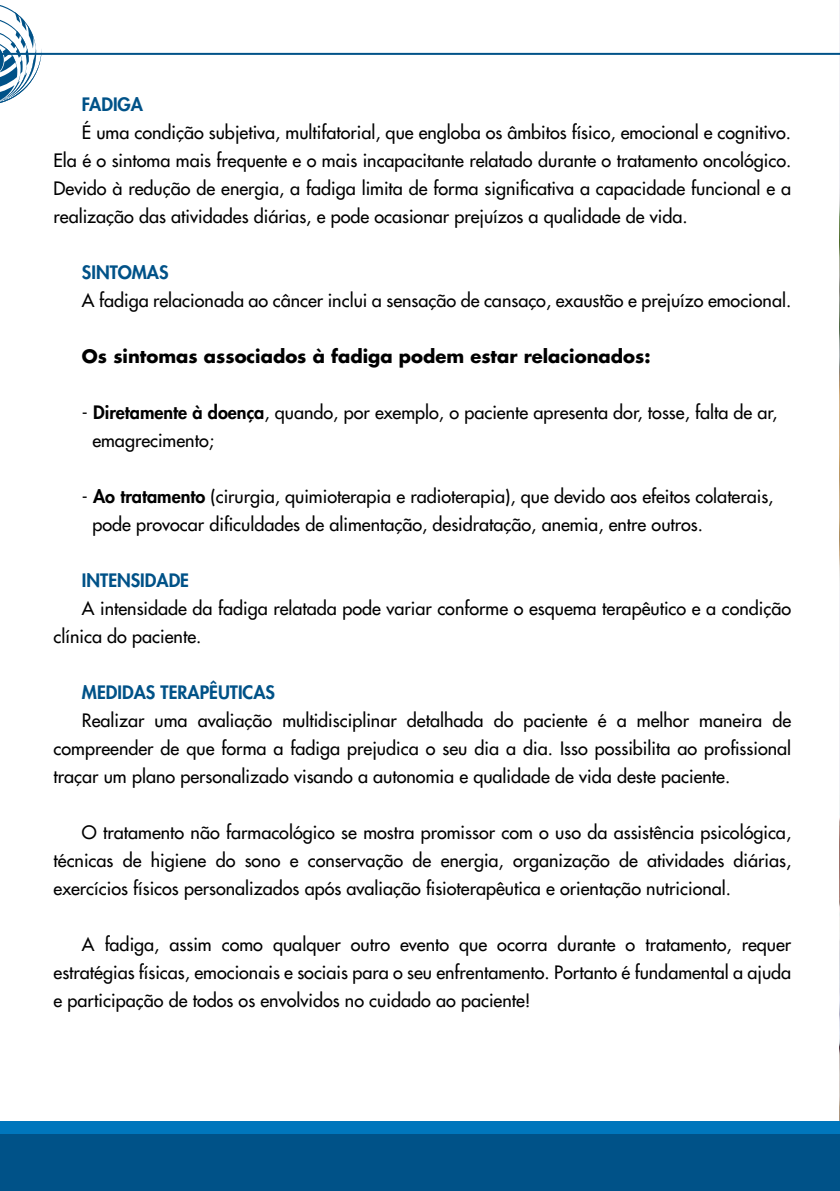
<style>
.page{position:relative;width:840px;height:1191px;background:#fff}
.page>*{position:absolute;margin:0;border:0;box-sizing:border-box;transform-origin:0 0}
.t1{font:18px/28px "Futura LT";color:#000;text-align:justify}
.t2{font:700 18px "Futura LT";color:#000}
.t3{font:800 18px "Futura LT";color:#005288}
.s1{font-weight:800}
</style>
<div class="page">
<hr style="left:0;top:53px;width:839px;height:2px;background:#005288">
<svg style="left:0;top:5px;width:42px;height:98px"></svg>
<div style="left:0;top:1121px;width:839px;height:68px;background:#0076bc"></div>
<div style="left:0;top:1134px;width:839px;height:57px;background:#005288"></div>
<p class="t3" style="left:82px;top:92px;width:63px">FADIGA</p>
<p class="t1" style="left:54px;top:118px;width:738px;text-indent:28px">É uma condição subjetiva, multifatorial, que engloba os âmbitos físico, emocional e cognitivo.<br>Ela é o sintoma mais frequente e o mais incapacitante relatado durante o tratamento oncológico.<br>Devido à redução de energia, a fadiga limita de forma significativa a capacidade funcional e a realização das atividades diárias, e pode ocasionar prejuízos a qualidade de vida.</p>
<p class="t3" style="left:82px;top:260px;width:88px">SINTOMAS</p>
<p class="t1" style="left:82px;top:286px;width:710px">A fadiga relacionada ao câncer inclui a sensação de cansaço, exaustão e prejuízo emocional.</p>
<p class="t2" style="left:82px;top:344px;width:569px">Os sintomas associados à fadiga podem estar relacionados:</p>
<p class="t1" style="left:92px;top:398px;width:686px;text-indent:-10px">- <span class="s1">Diretamente à doença</span>, quando, por exemplo, o paciente apresenta dor, tosse, falta de ar, emagrecimento;</p>
<p class="t1" style="left:92px;top:482px;width:682px;text-indent:-10px">- <span class="s1">Ao tratamento</span> (cirurgia, quimioterapia e radioterapia), que devido aos efeitos colaterais, pode provocar dificuldades de alimentação, desidratação, anemia, entre outros.</p>
<p class="t3" style="left:82px;top:568px;width:109px">INTENSIDADE</p>
<p class="t1" style="left:54px;top:594px;width:738px;text-indent:28px">A intensidade da fadiga relatada pode variar conforme o esquema terapêutico e a condição clínica do paciente.</p>
<p class="t3" style="left:82px;top:680px;width:194px">MEDIDAS TERAPÊUTICAS</p>
<p class="t1" style="left:54px;top:706px;width:738px;text-indent:28px">Realizar uma avaliação multidisciplinar detalhada do paciente é a melhor maneira de compreender de que forma a fadiga prejudica o seu dia a dia. Isso possibilita ao profissional traçar um plano personalizado visando a autonomia e qualidade de vida deste paciente.</p>
<p class="t1" style="left:54px;top:818px;width:738px;text-indent:28px">O tratamento não farmacológico se mostra promissor com o uso da assistência psicológica, técnicas de higiene do sono e conservação de energia, organização de atividades diárias, exercícios físicos personalizados após avaliação fisioterapêutica e orientação nutricional.</p>
<p class="t1" style="left:54px;top:930px;width:738px;text-indent:28px">A fadiga, assim como qualquer outro evento que ocorra durante o tratamento, requer estratégias físicas, emocionais e sociais para o seu enfrentamento. Portanto é fundamental a ajuda e participação de todos os envolvidos no cuidado ao paciente!</p>
</div>
